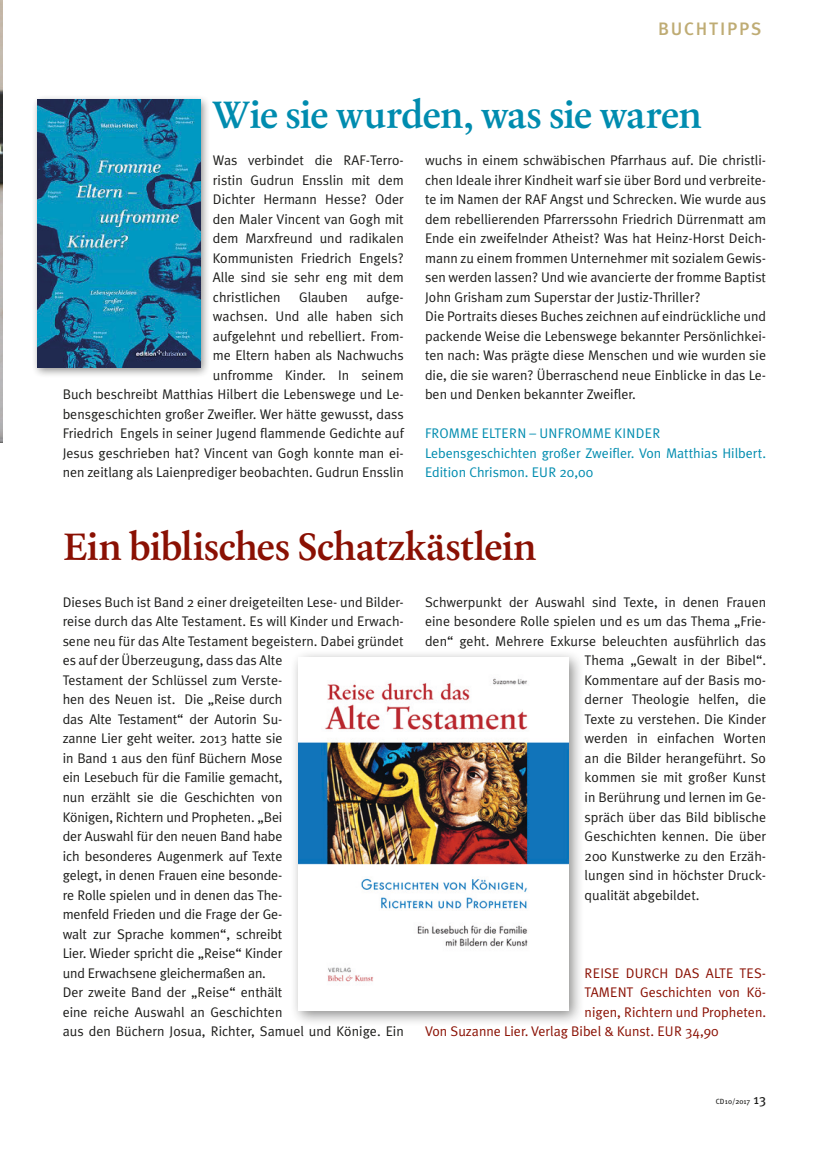
<style>
.page{position:relative;width:830px;height:1149px;background:#fff}
.page>*{position:absolute;margin:0;border:0;box-sizing:border-box;transform-origin:0 0}
._05_Headline{font:600 40.5px "Laurentian";color:#8a1003}
._05_Headline-2{font:600 40.5px "Laurentian";letter-spacing:-.01em;color:#008caf}
.t1{font:500 18px "Meta Plus";letter-spacing:.1em;color:#bfac74}
._15_Copy_Meldungen_M{font:13.95px/19.5px "Meta Plus Normal";color:#1d1d1b;text-align:justify}
._15_Copy_Meldungen_M-2{font:13.95px "Meta Plus Normal";color:#8a1003}
._15_Copy_Meldungen_M-3{font:13.95px/19.5px "Meta Plus Normal";color:#008caf}
._15_Copy_Meldungen_M-4{font:13.95px "Meta Plus Normal";letter-spacing:.02em;color:#008caf}
.t2{font:7.5px "Meta Plus";color:#1d1d1b}
.s1{font-size:13.5px}
</style>
<div class="page">
<img style="left:0;top:0;width:2px;height:442px">
<div style="left:31px;top:94px;width:180px;height:284px;background:#1d1d1b;opacity:.5"></div>
<img style="left:37px;top:100px;width:163px;height:267px">
<div style="left:290px;top:649px;width:294px;height:377px;background:#1d1d1b;opacity:.5"></div>
<img style="left:298px;top:657px;width:270px;height:353px">
<p class="t1" style="left:657px;top:19px;width:105px">BUCHTIPPS</p>
<p class="_05_Headline-2" style="left:213px;top:91px;width:489px">Wie sie wurden, was sie waren</p>
<p class="_15_Copy_Meldungen_M" style="left:213px;top:150px;width:192px">Was verbindet die RAF-Terro&shy;ristin Gudrun Ensslin mit dem Dichter Hermann Hesse? Oder den Maler Vincent van Gogh mit dem Marxfreund und radikalen Kommunisten Friedrich Engels?<br>Alle sind sie sehr eng mit dem christlichen</p>
<p class="_15_Copy_Meldungen_M" style="left:425px;top:150px;width:342px">wuchs in einem schwäbischen Pfarrhaus auf. Die christli&shy;chen Ideale ihrer Kindheit warf sie über Bord und verbreite&shy;te im Namen der RAF Angst und Schrecken. Wie wurde aus dem rebellierenden Pfarrerssohn Friedrich Dürrenmatt am Ende ein zweifelnder Atheist? Was hat Heinz-Horst Deich&shy;mann zu einem frommen Unternehmer mit sozialem Gewis&shy;sen werden lassen? Und wie avancierte der fromme Baptist John Grisham zum Superstar der Justiz-Thriller?</p>
<p class="_15_Copy_Meldungen_M" style="left:425px;top:306px;width:342px">Die Portraits dieses Buches zeichnen auf eindrückliche und packende Weise die Lebenswege bekannter Persönlichkei&shy;ten nach: Was prägte diese Menschen und wie wurden sie die, die sie waren? Überraschend neue Einblicke in das Le&shy;ben und Denken bekannter Zweifler.</p>
<p class="_15_Copy_Meldungen_M-4" style="left:425px;top:425px;width:237px">FROMME ELTERN – UNFROMME KINDER</p>
<p class="_15_Copy_Meldungen_M-3" style="left:425px;top:443px;width:342px">Lebensgeschichten großer Zweifler. Von Matthias Hilbert.<br>Edition Chrismon. EUR 20,00</p>
<p class="_15_Copy_Meldungen_M" style="left:299px;top:287px;width:50px">Glauben</p>
<p class="_15_Copy_Meldungen_M" style="left:63px;top:287px;width:342px;text-align:right">aufge-<br>wachsen. Und alle haben sich<br>aufgelehnt und rebelliert. From-<br>me Eltern haben als Nachwuchs<br>unfromme Kinder. In seinem<br>Buch beschreibt Matthias Hilbert die Lebenswege und Le&shy;bensgeschichten großer Zweifler. Wer hätte gewusst, dass Friedrich Engels in seiner Jugend flammende Gedichte auf Jesus geschrieben hat? Vincent van Gogh konnte man ei&shy;nen zeitlang als Laienprediger beobachten. Gudrun Ensslin</p>
<p class="_05_Headline" style="left:64px;top:522px;width:473px">Ein biblisches Schatzkästlein</p>
<p class="_15_Copy_Meldungen_M" style="left:63px;top:592px;width:342px;text-align:left">Dieses Buch ist Band 2 einer dreigeteilten Lese- und Bilder&shy;reise durch das Alte Testament. Es will Kinder und Erwach&shy;sene neu für das Alte Testament begeistern. Dabei gründet es auf der Überzeugung, dass das Alte<br>Testament der Schlüssel zum Verste-<br>hen des Neuen ist. Die „Reise durch<br>das Alte Testament“ der Autorin Su-<br>zanne Lier geht weiter. 2013 hatte sie<br>in Band 1 aus den fünf Büchern Mose<br>ein Lesebuch für die Familie gemacht,<br>nun erzählt sie die Geschichten von<br>Königen, Richtern und Propheten. „Bei<br>der Auswahl für den neuen Band habe<br>ich besonderes Augenmerk auf Texte<br>gelegt, in denen Frauen eine besonde-<br>re Rolle spielen und in denen das The-<br>menfeld Frieden und die Frage der Ge-<br>walt zur Sprache kommen“, schreibt<br>Lier. Wieder spricht die „Reise“ Kinder<br>und Erwachsene gleichermaßen an.</p>
<p class="_15_Copy_Meldungen_M" style="left:63px;top:982px;width:342px;text-align:left">Der zweite Band der „Reise“ enthält<br>eine reiche Auswahl an Geschichten<br>aus den Büchern Josua, Richter, Samuel und Könige. Ein</p>
<p class="_15_Copy_Meldungen_M" style="left:425px;top:592px;width:342px">Schwerpunkt der Auswahl sind Texte, in denen Frauen</p>
<p class="_15_Copy_Meldungen_M" style="left:425px;top:611px;width:342px">eine besondere Rolle spielen und es um das Thema „Frie-</p>
<p class="_15_Copy_Meldungen_M" style="left:425px;top:631px;width:342px">den“ geht. Mehrere Exkurse beleuchten ausführlich das</p>
<p class="_15_Copy_Meldungen_M" style="left:584px;top:650px;width:183px">Thema „Gewalt in der Bibel“.</p>
<p class="_15_Copy_Meldungen_M" style="left:584px;top:670px;width:183px">Kommentare auf der Basis mo-</p>
<p class="_15_Copy_Meldungen_M" style="left:584px;top:689px;width:183px">derner Theologie helfen, die</p>
<p class="_15_Copy_Meldungen_M" style="left:584px;top:709px;width:183px">Texte zu verstehen. Die Kinder</p>
<p class="_15_Copy_Meldungen_M" style="left:584px;top:728px;width:183px">werden in einfachen Worten</p>
<p class="_15_Copy_Meldungen_M" style="left:584px;top:748px;width:183px">an die Bilder herangeführt. So</p>
<p class="_15_Copy_Meldungen_M" style="left:584px;top:767px;width:183px">kommen sie mit großer Kunst</p>
<p class="_15_Copy_Meldungen_M" style="left:584px;top:787px;width:183px">in Berührung und lernen im Ge-</p>
<p class="_15_Copy_Meldungen_M" style="left:584px;top:806px;width:183px">spräch über das Bild biblische</p>
<p class="_15_Copy_Meldungen_M" style="left:584px;top:826px;width:183px">Geschichten kennen. Die über</p>
<p class="_15_Copy_Meldungen_M" style="left:584px;top:845px;width:183px">200 Kunstwerke zu den Erzäh-</p>
<p class="_15_Copy_Meldungen_M" style="left:584px;top:865px;width:183px">lungen sind in höchster Druck-</p>
<p class="_15_Copy_Meldungen_M" style="left:584px;top:884px;width:116px">qualität abgebildet.</p>
<p class="_15_Copy_Meldungen_M-2" style="left:584px;top:964px;width:183px">REISE DURCH DAS ALTE TES-</p>
<p class="_15_Copy_Meldungen_M-2" style="left:584px;top:983px;width:183px">TAMENT Geschichten von Kö-</p>
<p class="_15_Copy_Meldungen_M-2" style="left:584px;top:1003px;width:183px">nigen, Richtern und Propheten.</p>
<p class="_15_Copy_Meldungen_M-2" style="left:425px;top:1022px;width:295px">Von Suzanne Lier. Verlag Bibel &amp; Kunst. EUR 34,90</p>
<p class="t2" style="left:715px;top:1096px;width:52px">CD10/2017 <span class="s1">13</span></p>
</div>
